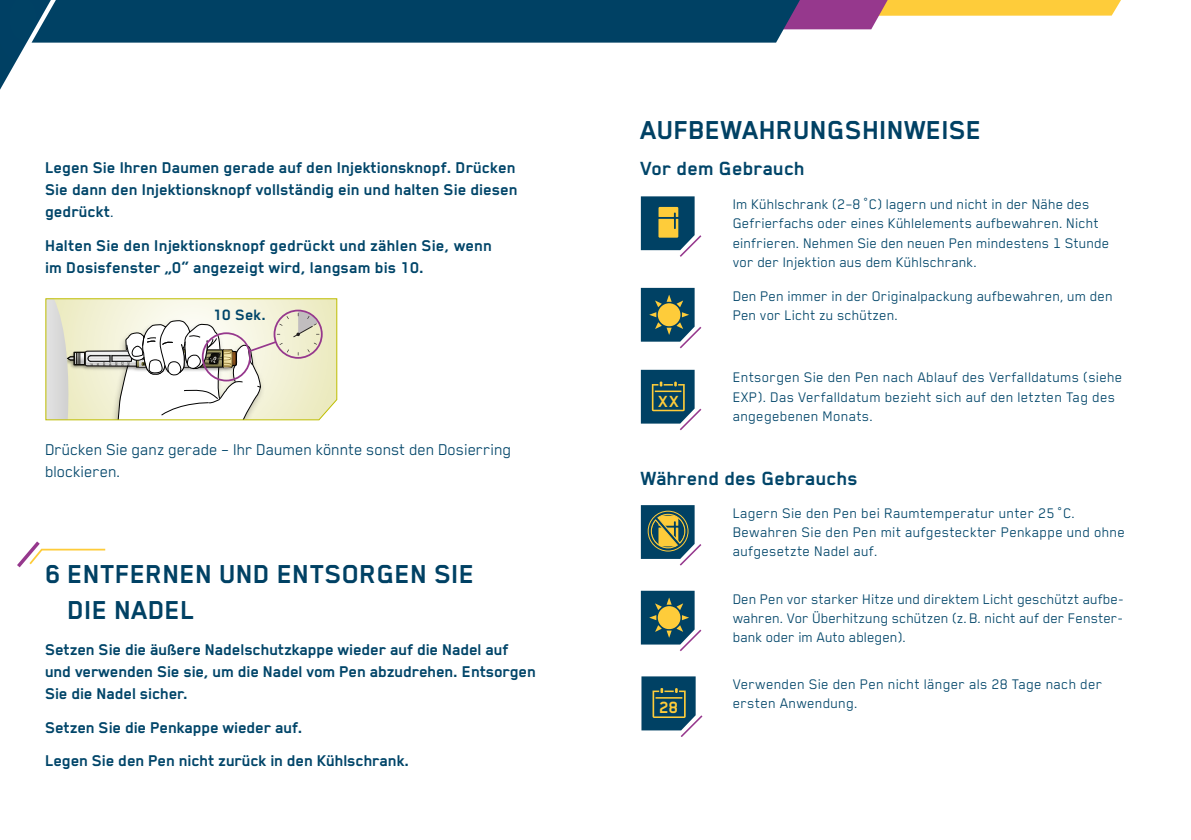
<style>
.page{position:relative;width:1191px;height:840px;background:#fff}
.page>*{position:absolute;margin:0;border:0;box-sizing:border-box;transform-origin:0 0}
.t1{font:700 30px/36px "Blender Pro";color:#004164}
.t2{font:700 22px "Blender Pro";color:#004569}
.t3{font:700 18.8px "Blender Pro";color:#fecc3a}
.t4{font:700 18.6px "Blender Pro";color:#fecc3a}
.t5{font:700 18px/22px "Blender Pro";letter-spacing:-.005em;color:#004569}
.t6{font:18px/22px "Blender Pro";letter-spacing:-.01em;color:#004569}
.t7{font:700 17.2px "Blender Pro";color:#004569}
.t8{font:16px/19.2px "Blender Pro";color:#004569}
.s1{font-weight:400}
</style>
<div class="page">
<svg style="left:0;top:0;width:1121px;height:90px"></svg>
<svg style="left:17px;top:541px;width:89px;height:27px"></svg>
<svg style="left:641px;top:196px;width:60px;height:61px"></svg>
<svg style="left:641px;top:369px;width:61px;height:61px"></svg>
<svg style="left:641px;top:288px;width:60px;height:60px"></svg>
<svg style="left:641px;top:505px;width:60px;height:60px"></svg>
<svg style="left:641px;top:676px;width:61px;height:60px"></svg>
<svg style="left:641px;top:590px;width:60px;height:61px"></svg>
<svg style="left:45px;top:298px;width:293px;height:123px"></svg>
<p class="t5" style="left:45px;top:156px;width:474px">Legen Sie Ihren Daumen gerade auf den Injektionsknopf. Drücken<br>Sie dann den Injektionsknopf vollständig ein und halten Sie diesen gedrückt<span class="s1">.</span></p>
<p class="t5" style="left:45px;top:234px;width:448px">Halten Sie den Injektionsknopf gedrückt und zählen Sie, wenn im Dosisfenster „0“ angezeigt wird, langsam bis 10.</p>
<p class="t7" style="left:213px;top:305px;width:54px">10 Sek.</p>
<p class="t6" style="left:45px;top:438px;width:468px">Drücken Sie ganz gerade – Ihr Daumen könnte sonst den Dosierring blockieren.</p>
<h1 class="t1" style="left:68px;top:555px;width:408px;text-indent:-23px">6 ENTFERNEN UND ENTSORGEN SIE<br>DIE NADEL</h1>
<p class="t5" style="left:45px;top:638px;width:492px">Setzen Sie die äußere Nadelschutzkappe wieder auf die Nadel auf und verwenden Sie sie, um die Nadel vom Pen abzudrehen. Entsorgen<br>Sie die Nadel sicher.</p>
<p class="t5" style="left:45px;top:710px;width:366px;line-height:33px">Setzen Sie die Penkappe wieder auf.<br>Legen Sie den Pen nicht zurück in den Kühlschrank.</p>
<h1 class="t1" style="left:641px;top:112px;width:343px">AUFBEWAHRUNGSHINWEISE</h1>
<h2 class="t2" style="left:641px;top:157px;width:166px">Vor dem Gebrauch</h2>
<p class="t8" style="left:733px;top:194px;width:378px">Im Kühlschrank (2–8˚C) lagern und nicht in der Nähe des Gefrierfachs oder eines Kühlelements aufbewahren. Nicht einfrieren. Nehmen Sie den neuen Pen mindestens 1 Stunde vor der Injektion aus dem Kühlschrank.</p>
<p class="t4" style="left:658px;top:391px;width:22px">XX</p>
<p class="t8" style="left:733px;top:285px;width:382px">Den Pen immer in der Originalpackung aufbewahren, um den<br>Pen vor Licht zu schützen.</p>
<p class="t8" style="left:733px;top:367px;width:391px">Entsorgen Sie den Pen nach Ablauf des Verfalldatums (siehe<br>EXP). Das Verfalldatum bezieht sich auf den letzten Tag des angegebenen Monats.</p>
<h2 class="t2" style="left:641px;top:466px;width:219px">Während des Gebrauchs</h2>
<p class="t8" style="left:733px;top:502px;width:394px">Lagern Sie den Pen bei Raumtemperatur unter 25 °C.<br>Bewahren Sie den Pen mit aufgesteckter Penkappe und ohne aufgesetzte Nadel auf.</p>
<p class="t3" style="left:659px;top:696px;width:21px">28</p>
<p class="t8" style="left:733px;top:588px;width:392px;text-align:justify">Den Pen vor starker Hitze und direktem Licht geschützt aufbe&shy;wahren. Vor Überhitzung schützen (z.B. nicht auf der Fenster&shy;bank oder im Auto ablegen).</p>
<p class="t8" style="left:733px;top:673px;width:371px">Verwenden Sie den Pen nicht länger als 28 Tage nach der ersten Anwendung.</p>
</div>
